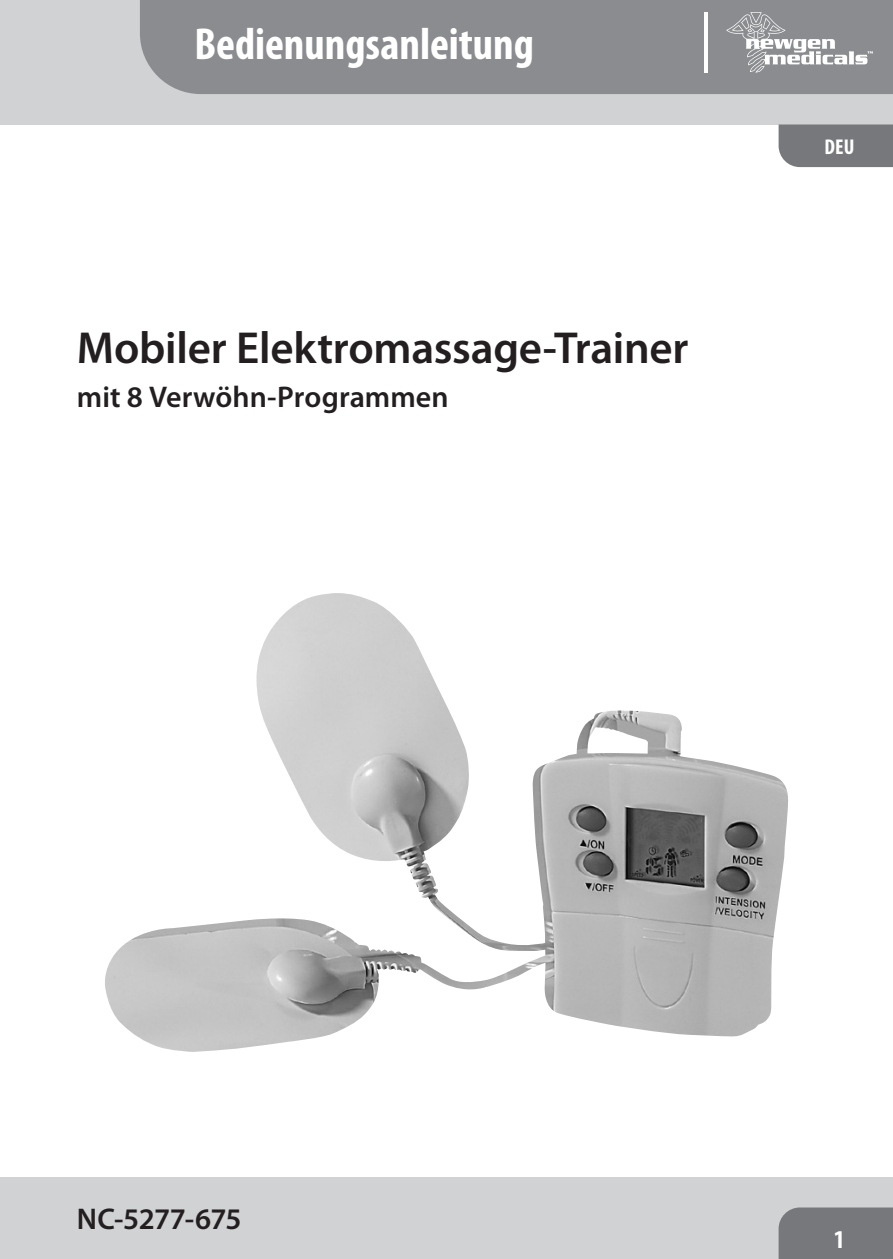
<style>
.page{position:relative;width:893px;height:1259px;background:#fff}
.page>*{position:absolute;margin:0;border:0;box-sizing:border-box;transform-origin:0 0}
.t1{font:600 45px "Myriad Pro";letter-spacing:-.005em;color:#231f20}
.t2{font:700 condensed 45px "Myriad Pro";color:#fff}
.t3{font:600 30px "Myriad Pro";color:#231f20}
.t4{font:600 30px "Myriad Pro";letter-spacing:-.025em;color:#231f20}
.t5{font:700 condensed 25.8px "Myriad Pro";color:#fff}
.t6{font:700 condensed 21.6px "Myriad Pro";color:#fff}
</style>
<div class="page">
<div style="left:0;top:1177px;width:893px;height:82px;background:#d1d2d4"></div>
<div style="left:0;top:0;width:893px;height:124px;background:#d1d2d4"></div>
<div style="left:140px;top:0;width:753px;height:94px;background:#8a8c8f"></div>
<div style="left:779px;top:1207px;width:114px;height:52px;background:#76787b"></div>
<div style="left:779px;top:124px;width:114px;height:43px;background:#76787b"></div>
<svg style="left:726px;top:12px;width:147px;height:61px;background:#a0a2a4"></svg>
<hr style="left:704px;top:12px;width:3px;height:61px;background:#fff">
<img style="left:105px;top:596px;width:653px;height:456px">
<p class="t2" style="left:195px;top:16px;width:341px">Bedienungsanleitung</p>
<p class="t1" style="left:77px;top:319px;width:613px">Mobiler Elektromassage-Trainer</p>
<p class="t3" style="left:77px;top:377px;width:373px">mit 8 Verwöhn-Programmen</p>
<p class="t6" style="left:824px;top:133px;width:32px">DEU</p>
<p class="t4" style="left:77px;top:1200px;width:166px">NC-5277-675</p>
<p class="t5" style="left:834px;top:1222px;width:12px">1</p>
</div>
